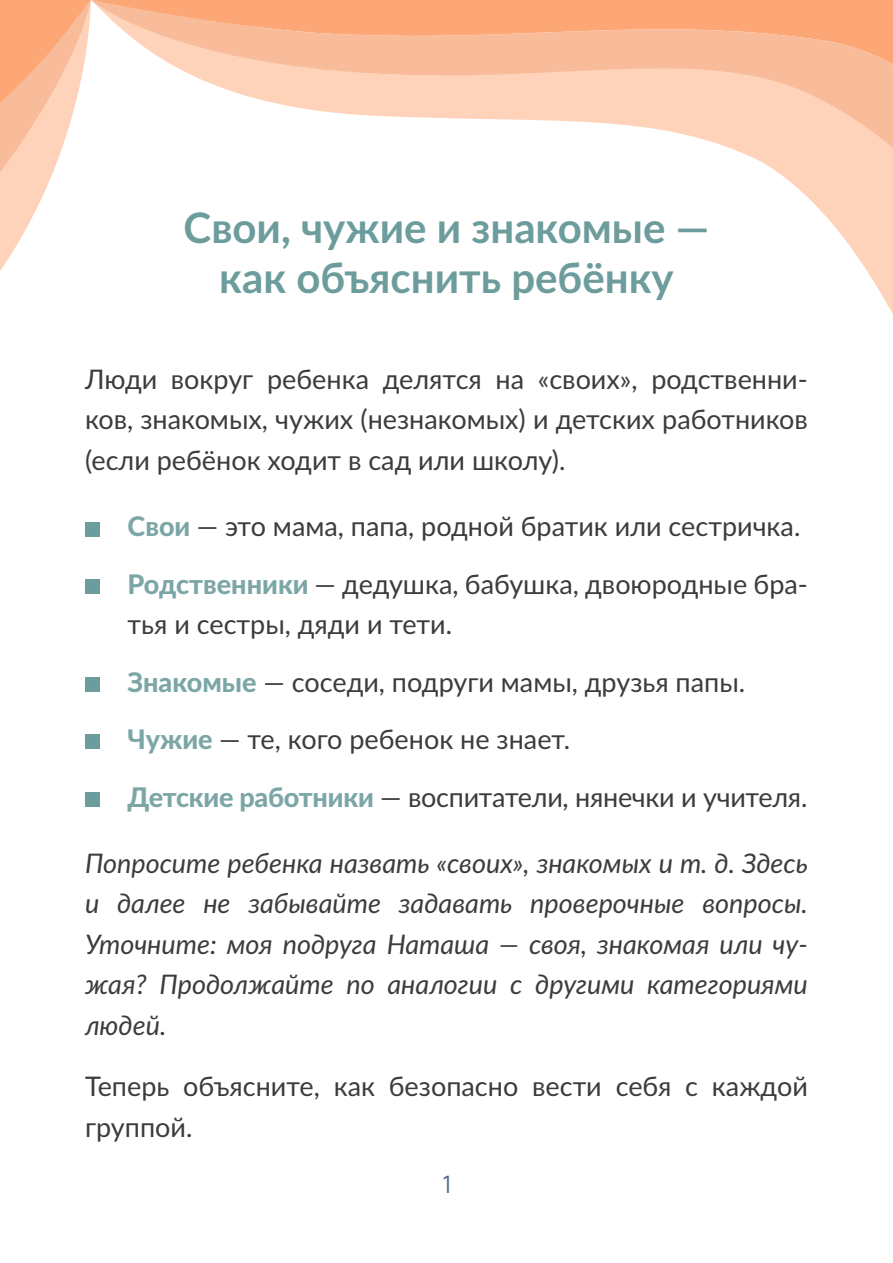
<style>
.page{position:relative;width:893px;height:1263px;background:#fff}
.page>*{position:absolute;margin:0;border:0;box-sizing:border-box;transform-origin:0 0}
.t1{font:700 42px/50.4px "Lato";color:#6d9c9c;text-align:center}
.t2{font:27px/57.4px "Lato";color:#3c3c3b}
.t3{font:italic 27px/40.5px "Lato";color:#3c3c3b;text-align:justify}
.t4{font:24px "Manrope";color:#56698b}
.s1{font-weight:800;color:#7ca6a6}
</style>
<div class="page">
<svg style="left:91px;top:0;width:802px;height:257px"></svg>
<svg style="left:0;top:0;width:91px;height:735px"></svg>
<div style="left:85px;top:522px;width:14px;height:14px;background:#6d9c9c"></div>
<div style="left:85px;top:579px;width:14px;height:14px;background:#6d9c9c"></div>
<div style="left:85px;top:677px;width:14px;height:14px;background:#6d9c9c"></div>
<div style="left:85px;top:735px;width:14px;height:14px;background:#6d9c9c"></div>
<div style="left:85px;top:792px;width:14px;height:14px;background:#6d9c9c"></div>
<h1 class="t1" style="left:184px;top:201px;width:527px">Свои, чужие и знакомые — как объяснить ребёнку</h1>
<p class="t2" style="left:85px;top:358px;width:724px;line-height:40.5px;text-align:justify">Люди вокруг ребенка делятся на «своих», родственни&shy;ков, знакомых, чужих (незнакомых) и детских работников (если ребёнок ходит в сад или школу).</p>
<p class="t2" style="left:128px;top:496px;width:682px"><span class="s1">Свои</span> — это мама, папа, родной братик или сестричка.<br><span class="s1">Родственники</span> — дедушка, бабушка, двоюродные бра-</p>
<p class="t2" style="left:128px;top:594px;width:681px">тья и сестры, дяди и тети.<br><span class="s1">Знакомые</span> — соседи, подруги мамы, друзья папы.<br><span class="s1">Чужие</span> — те, кого ребенок не знает.<br><span class="s1">Детские работники</span> — воспитатели, нянечки и учителя.</p>
<p class="t3" style="left:85px;top:841px;width:724px">Попросите ребенка назвать «своих», знакомых и т. д. Здесь и далее не забывайте задавать проверочные вопросы.<br>Уточните: моя подруга Наташа — своя, знакомая или чу&shy;жая? Продолжайте по аналогии с другими категориями людей.</p>
<p class="t2" style="left:85px;top:1065px;width:724px;line-height:40.5px">Теперь объясните, как безопасно вести себя с каждой группой.</p>
<p class="t4" style="left:442px;top:1167px;width:11px">1</p>
</div>
